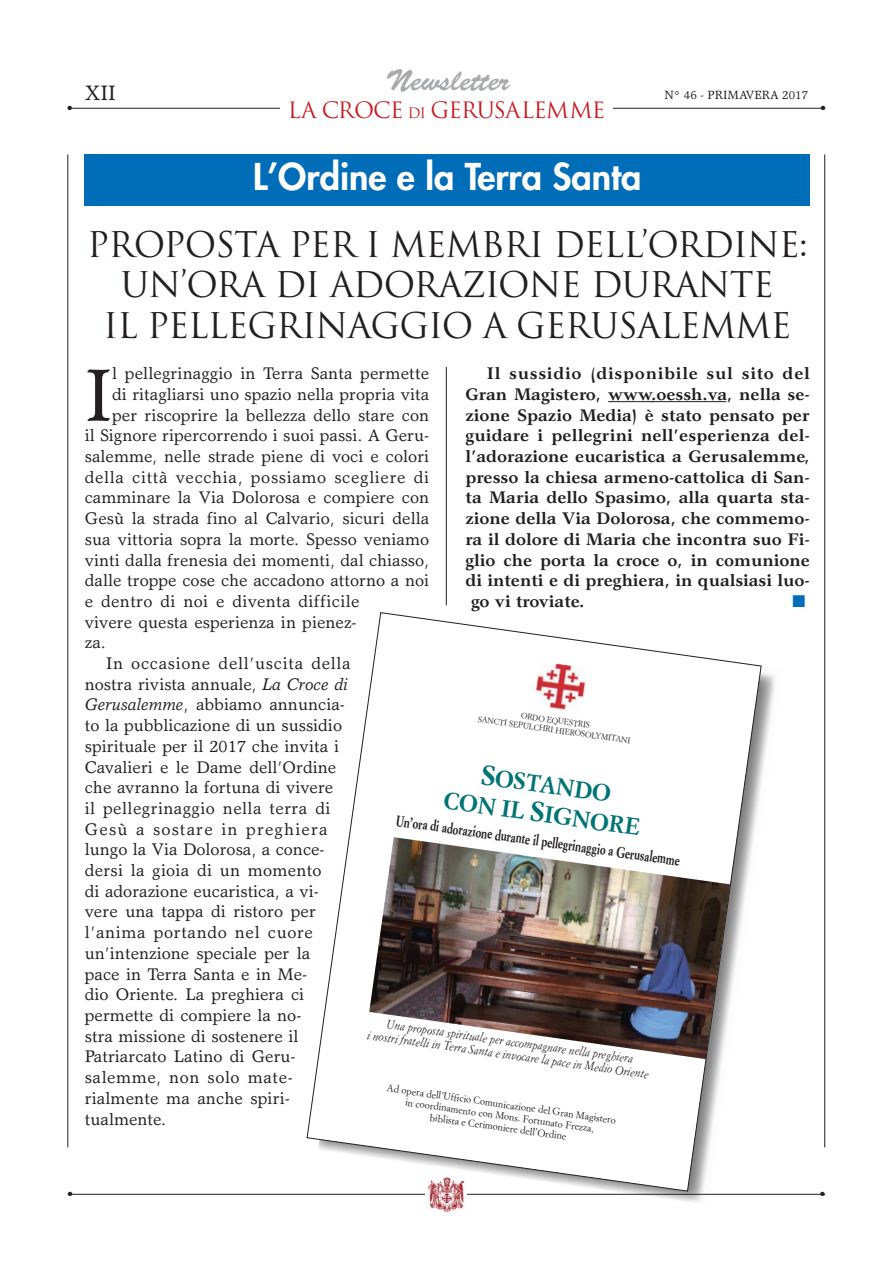
<style>
.page{position:relative;width:893px;height:1263px;background:#fff}
.page>*{position:absolute;margin:0;border:0;box-sizing:border-box;transform-origin:0 0}
.t1{font:74.55px "Garth Graphic";color:#231f20}
.t2{font:800 36px "Futura";color:#fff}
.t3{font:34.5px/40.5px "Trajan";letter-spacing:-.025em;color:#231f20;text-align:center}
.t4{font:30px "Brush Script";color:#a7a9ac}
.t5{font:23.1px/29.2px "Simoncini Garamond Bold+DXNLOR";color:#007475;text-align:center}
.t6{font:21.9px "Trajan";letter-spacing:-.04em;color:#c61c22}
.t7{font:21px "Garth Graphic";color:#231f20}
.t8{font:16.95px "Garth Graphic";color:#231f20}
.t9{font:700 16.95px "Garth Graphic";color:#231f20}
.t10{font:16.95px "Garth Graphic";letter-spacing:.035em;color:#231f20}
.t11{font:700 16.95px "Garth Graphic";letter-spacing:.045em;color:#231f20}
.t12{font:16.95px "Garth Graphic";letter-spacing:.02em;color:#231f20}
.t13{font:16.95px "Garth Graphic";letter-spacing:.025em;color:#231f20}
.t14{font:16.95px "Garth Graphic";letter-spacing:.04em;color:#231f20}
.t15{font:16.95px "Garth Graphic";letter-spacing:.065em;color:#231f20}
.t16{font:16.95px "Zapf Dingbats";color:#006db8}
.t17{font:15px "Simoncini Garamond Bold+DXNLOR";color:#231f20;scale:.73 1}
.t18{font:12px/13.4px "Simoncini Garamond Italic+WVFWAV";color:#231f20;text-align:center;scale:.91 1}
.t19{font:12px "Garth Graphic";color:#231f20}
.t20{font:9.75px/11.6px "Simoncini Garamond+SCCFYK";color:#231f20;text-align:center}
.t21{font:7.95px/9.4px "Simoncini Garamond+SCCFYK";color:#231f20;text-align:center}
.t22{font:6px "Zapf Dingbats";color:#231f20}
.s1{font-size:14.1px}
.s2{font-style:italic}
.s3{font-size:27px}
</style>
<div class="page">
<hr style="left:68px;top:154px;width:1px;height:993px;background:#231f20">
<hr style="left:824px;top:154px;width:1px;height:993px;background:#231f20">
<hr style="left:68px;top:108px;width:757px;height:1px;background:#231f20">
<div style="left:280px;top:101px;width:333px;height:23px;background:#fff"></div>
<hr style="left:608px;top:401px;width:45px;height:1px;background:#231f20">
<hr style="left:651px;top:401px;width:67px;height:1px;background:#231f20">
<hr style="left:446px;top:367px;width:1px;height:238px;background:#231f20">
<div style="left:85px;top:154px;width:725px;height:51px;background:#006db8"></div>
<img style="left:318px;top:673px;width:465px;height:529px">
<svg style="left:307px;top:612px;width:455px;height:579px"></svg>
<hr style="left:68px;top:1194px;width:757px;height:1px;background:#231f20">
<img style="left:426px;top:1176px;width:41px;height:37px">
<h3 class="t4" style="left:386px;top:72px;width:125px">Newsletter</h3>
<p class="t7" style="left:85px;top:85px;width:33px">XII</p>
<p class="t19" style="left:664px;top:91px;width:145px">N° 46 - PRIMAVERA 2017</p>
<p class="t6" style="left:288px;top:97px;width:319px">LA CROCE <span class="s1">DI</span> GERUSALEMME</p>
<p class="t22" style="left:67px;top:106px;width:6px">●</p>
<p class="t22" style="left:821px;top:105px;width:6px">●</p>
<h2 class="t2" style="left:253px;top:160px;width:390px">L’Ordine e la Terra Santa</h2>
<h3 class="t3" style="left:87px;top:224px;width:722px">PROPOSTA PER I MEMBRI DELL’ORDINE:<br>UN’ORA DI ADORAZIONE DURANTE<br>IL PELLEGRINAGGIO A GERUSALEMME</h3>
<p class="t11" style="left:487px;top:367px;width:325px">Il sussidio (disponibile sul sito del</p>
<p class="t9" style="left:465px;top:388px;width:346px">Gran Magistero, www.oessh.va, nella se-</p>
<p class="t9" style="left:465px;top:408px;width:346px">zione Spazio Media) è stato pensato per</p>
<p class="t9" style="left:465px;top:429px;width:346px">guidare i pellegrini nell’esperienza del-</p>
<p class="t9" style="left:465px;top:450px;width:346px">l’adorazione eucaristica a Gerusalemme,</p>
<p class="t9" style="left:465px;top:471px;width:346px">presso la chiesa armeno-cattolica di San-</p>
<p class="t9" style="left:465px;top:491px;width:346px">ta Maria dello Spasimo, alla quarta sta-</p>
<p class="t9" style="left:465px;top:512px;width:346px">zione della Via Dolorosa, che commemo-</p>
<p class="t9" style="left:465px;top:533px;width:346px">ra il dolore di Maria che incontra suo Fi-</p>
<p class="t9" style="left:465px;top:553px;width:346px">glio che porta la croce o, in comunione</p>
<p class="t9" style="left:465px;top:574px;width:346px">di intenti e di preghiera, in qualsiasi luo-</p>
<p class="t9" style="left:471px;top:595px;width:115px">go vi troviate.</p>
<p class="t16" style="left:793px;top:593px;width:14px">■</p>
<h1 class="t1" style="left:85px;top:367px;width:29px">I</h1>
<p class="t8" style="left:112px;top:367px;width:319px">l pellegrinaggio in Terra Santa permette</p>
<p class="t8" style="left:112px;top:388px;width:319px">di ritagliarsi uno spazio nella propria vita</p>
<p class="t8" style="left:112px;top:408px;width:319px">per riscoprire la bellezza dello stare con</p>
<p class="t8" style="left:85px;top:429px;width:346px">il Signore ripercorrendo i suoi passi. A Geru-</p>
<p class="t8" style="left:85px;top:450px;width:346px">salemme, nelle strade piene di voci e colori</p>
<p class="t10" style="left:85px;top:471px;width:346px">della città vecchia, possiamo scegliere di</p>
<p class="t8" style="left:85px;top:491px;width:346px">camminare la Via Dolorosa e compiere con</p>
<p class="t8" style="left:85px;top:512px;width:346px">Gesù la strada fino al Calvario, sicuri della</p>
<p class="t8" style="left:85px;top:533px;width:346px">sua vittoria sopra la morte. Spesso veniamo</p>
<p class="t8" style="left:85px;top:553px;width:346px">vinti dalla frenesia dei momenti, dal chiasso,</p>
<p class="t8" style="left:85px;top:574px;width:346px">dalle troppe cose che accadono attorno a noi</p>
<p class="t12" style="left:85px;top:595px;width:276px">e dentro di noi e diventa difficile</p>
<p class="t8" style="left:85px;top:615px;width:273px">vivere questa esperienza in pienez-</p>
<p class="t8" style="left:85px;top:636px;width:23px">za.</p>
<p class="t14" style="left:106px;top:657px;width:246px">In occasione dell’uscita della</p>
<p class="t8" style="left:85px;top:677px;width:265px">nostra rivista annuale, <span class="s2">La Croce di</span></p>
<p class="t8" style="left:85px;top:698px;width:262px"><span class="s2">Gerusalemme</span>, abbiamo annuncia-</p>
<p class="t8" style="left:85px;top:719px;width:259px">to la pubblicazione di un sussidio</p>
<p class="t8" style="left:85px;top:740px;width:256px">spirituale per il 2017 che invita i</p>
<p class="t8" style="left:85px;top:760px;width:253px">Cavalieri e le Dame dell’Ordine</p>
<p class="t8" style="left:85px;top:781px;width:250px">che avranno la fortuna di vivere</p>
<p class="t13" style="left:85px;top:802px;width:247px">il pellegrinaggio nella terra di</p>
<p class="t15" style="left:85px;top:822px;width:244px">Gesù a sostare in preghiera</p>
<p class="t8" style="left:85px;top:843px;width:241px">lungo la Via Dolorosa, a conce-</p>
<p class="t8" style="left:85px;top:864px;width:238px">dersi la gioia di un momento</p>
<p class="t8" style="left:85px;top:884px;width:236px">di adorazione eucaristica, a vi-</p>
<p class="t8" style="left:85px;top:905px;width:233px">vere una tappa di ristoro per</p>
<p class="t10" style="left:85px;top:926px;width:230px">l’anima portando nel cuore</p>
<p class="t8" style="left:85px;top:947px;width:227px">un’intenzione speciale per la</p>
<p class="t8" style="left:85px;top:967px;width:224px">pace in Terra Santa e in Me-</p>
<p class="t8" style="left:85px;top:988px;width:221px">dio Oriente. La preghiera ci</p>
<p class="t8" style="left:85px;top:1009px;width:218px">permette di compiere la no-</p>
<p class="t8" style="left:85px;top:1029px;width:215px">stra missione di sostenere il</p>
<p class="t8" style="left:85px;top:1050px;width:212px">Patriarcato Latino di Geru-</p>
<p class="t10" style="left:85px;top:1071px;width:209px">salemme, non solo mate-</p>
<p class="t8" style="left:85px;top:1091px;width:206px">rialmente ma anche spiri-</p>
<p class="t8" style="left:85px;top:1112px;width:83px">tualmente.</p>
<p class="t21" style="left:480px;top:706px;width:155px;rotate:8deg">ORDO EQUESTRIS<br>SANCTI SEPULCHRI HIEROSOLYMITANI</p>
<h3 class="t5" style="left:450px;top:759px;width:200px;rotate:8deg"><span class="s3">S</span>OSTANDO<br>CON IL <span class="s3">S</span>IGNORE</h3>
<p class="t17" style="left:397px;top:815px;width:394px;rotate:8deg">Un’ora di adorazione durante il pellegrinaggio a Gerusalemme</p>
<p class="t18" style="left:370px;top:1016px;width:314px;rotate:8deg">Una proposta spirituale per accompagnare nella preghiera<br>i nostri fratelli in Terra Santa e invocare la pace in Medio Oriente</p>
<p class="t20" style="left:388px;top:1083px;width:232px;rotate:8deg">Ad opera dell’Ufficio Comunicazione del Gran Magistero in coordinamento con Mons. Fortunato Frezza,<br>biblista e Cerimoniere dell’Ordine</p>
<p class="t22" style="left:68px;top:1191px;width:6px">●</p>
<p class="t22" style="left:820px;top:1191px;width:6px">●</p>
</div>
